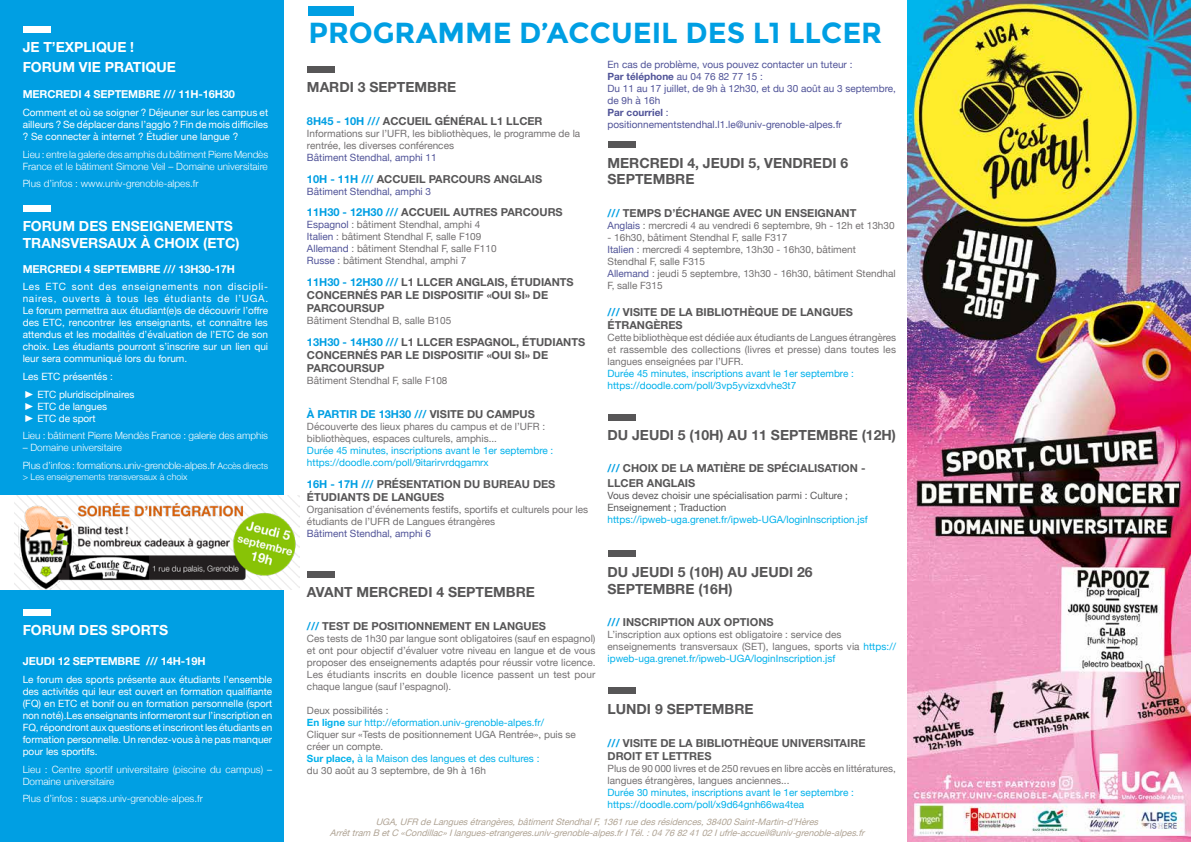
<style>
.page{position:relative;width:1191px;height:842px;background:#fff}
.page>*{position:absolute;margin:0;border:0;box-sizing:border-box;transform-origin:0 0}
.t1{font:700 29px "Montserrat";color:#009fe3}
.t2{font:700 14px/16.8px "Helvetica Neue";color:#575657}
.t3{font:700 14px/19.6px "Helvetica Neue";color:#fff}
.t4{font:700 11px/13.2px "Helvetica Neue";color:#575657}
.t5{font:700 11px "Helvetica Neue";letter-spacing:-.01em;color:#fff}
.t6{font:700 11px "Helvetica Neue";color:#009fe3}
.t7{font:10px/12px "Helvetica Neue";color:#737071}
.t8{font:10px/12px "Helvetica Neue";color:#fff;text-align:justify}
.t9{font:300 10px/12px "Helvetica Neue";color:#fff}
.t10{font:10px/12px "Helvetica Neue";color:#00b1eb}
.t11{font:10px/12px "Helvetica Neue";color:#505398}
.t12{font:10px/12px "Helvetica Neue";color:#575657}
.t13{font:italic 9px/10.8px "Helvetica Neue";color:#b0a495;text-align:center}
.t14{font:300 9px "Helvetica Neue";color:#fff}
.s1{font-size:9px}
.s2{color:#009fe3}
.s3{color:#505398}
.s4{color:#575657}
.s5{font-weight:700;color:#00b1eb}
.s6{color:#00b1eb}
.s7{font-weight:700}
</style>
<div class="page">
<img style="left:907px;top:0;width:283px;height:842px">
<div style="left:0;top:0;width:284px;height:842px;background:#009fe3"></div>
<div style="left:607px;top:142px;width:28px;height:6px;background:#575657"></div>
<div style="left:607px;top:414px;width:28px;height:6px;background:#575657"></div>
<div style="left:607px;top:551px;width:28px;height:6px;background:#575657"></div>
<div style="left:607px;top:688px;width:28px;height:6px;background:#575657"></div>
<div style="left:307px;top:66px;width:28px;height:6px;background:#575657"></div>
<div style="left:307px;top:571px;width:28px;height:6px;background:#575657"></div>
<div style="left:23px;top:26px;width:28px;height:7px;background:#fff"></div>
<div style="left:23px;top:205px;width:28px;height:6px;background:#fff"></div>
<div style="left:23px;top:609px;width:28px;height:6px;background:#fff"></div>
<div style="left:308px;top:6px;width:46px;height:10px;background:#009fe3"></div>
<div style="left:0;top:495px;width:299px;height:94px;background:#fff"></div>
<img style="left:14px;top:495px;width:285px;height:94px">
<h2 class="t3" style="left:23px;top:37px;width:155px">JE T’EXPLIQUE !<br>FORUM VIE PRATIQUE</h2>
<p class="t5" style="left:23px;top:88px;width:214px">MERCREDI 4 SEPTEMBRE /// 11H-16H30</p>
<p class="t8" style="left:23px;top:107px;width:247px">Comment et où se soigner ? Déjeuner sur les campus et ailleurs ? Se déplacer dans l’agglo ? Fin de mois difficiles ? Se connecter à internet ? Étudier une langue ?</p>
<p class="t9" style="left:23px;top:147px;width:247px">Lieu : entre la galerie des amphis du bâtiment Pierre Mendès<br>France et le bâtiment Simone Veil – Domaine universitaire</p>
<p class="t9" style="left:23px;top:177px;width:177px">Plus d’infos : www.univ-grenoble-alpes.fr</p>
<h2 class="t3" style="left:23px;top:217px;width:218px;line-height:16.8px">FORUM DES ENSEIGNEMENTS<br>TRANSVERSAUX À CHOIX (ETC)</h2>
<p class="t5" style="left:23px;top:262px;width:214px">MERCREDI 4 SEPTEMBRE /// 13H30-17H</p>
<p class="t8" style="left:23px;top:281px;width:247px">Les ETC sont des enseignements non discipli&shy;naires, ouverts à tous les étudiants de l’UGA.<br>Le forum permettra aux étudiant(e)s de découvrir l’offre des ETC, rencontrer les enseignants, et connaître les attendus et les modalités d’évaluation de l’ETC de son choix. Les étudiants pourront s’inscrire sur un lien qui leur sera communiqué lors du forum.</p>
<p class="t8" style="left:38px;top:368px;width:98px;line-height:17.7px;text-indent:-15px">Les ETC présentés :<br>ETC pluridisciplinaires</p>
<p class="t8" style="left:38px;top:401px;width:71px">ETC de langues<br>ETC de sport</p>
<p class="t9" style="left:23px;top:429px;width:247px">Lieu : bâtiment Pierre Mendès France : galerie des amphis</p>
<p class="t9" style="left:23px;top:438px;width:247px;line-height:17.7px">– Domaine universitaire<br>Plus d’infos : formations.univ-grenoble-alpes.fr <span class="s1">Accès directs</span></p>
<p class="t14" style="left:23px;top:469px;width:166px">&gt; Les enseignements transversaux à choix</p>
<h2 class="t3" style="left:23px;top:620px;width:147px">FORUM DES SPORTS</h2>
<p class="t5" style="left:23px;top:655px;width:184px">JEUDI 12 SEPTEMBRE /// 14H-19H</p>
<p class="t8" style="left:23px;top:674px;width:251px">Le forum des sports présente aux étudiants l’ensemble des activités qui leur est ouvert en formation qualifiante (FQ) en ETC et bonif ou en formation personnelle (sport non noté).Les enseignants informeront sur l’inscription en FQ, répondront aux questions et inscriront les étudiants en formation personnelle. Un rendez-vous à ne pas manquer pour les sportifs.</p>
<p class="t9" style="left:23px;top:762px;width:251px">Lieu : Centre sportif universitaire (piscine du campus) –<br>Domaine universitaire</p>
<p class="t9" style="left:23px;top:792px;width:182px">Plus d’infos : suaps.univ-grenoble-alpes.fr</p>
<h1 class="t1" style="left:308px;top:16px;width:575px">PROGRAMME D’ACCUEIL DES L1 LLCER</h1>
<h2 class="t2" style="left:307px;top:78px;width:151px">MARDI 3 SEPTEMBRE</h2>
<p class="t4" style="left:307px;top:114px;width:237px"><span class="s2">8H45 - 10H ///</span> ACCUEIL GÉNÉRAL L1 LLCER</p>
<p class="t7" style="left:307px;top:128px;width:275px">Informations sur l’UFR, les bibliothèques, le programme de la rentrée, les diverses conférences</p>
<p class="t11" style="left:307px;top:152px;width:131px">Bâtiment Stendhal, amphi 11</p>
<p class="t4" style="left:307px;top:172px;width:237px"><span class="s2">10H - 11H ///</span> ACCUEIL PARCOURS ANGLAIS</p>
<p class="t11" style="left:307px;top:186px;width:126px">Bâtiment Stendhal, amphi 3</p>
<p class="t4" style="left:307px;top:205px;width:257px"><span class="s2">11H30 - 12H30 ///</span> ACCUEIL AUTRES PARCOURS</p>
<p class="t7" style="left:307px;top:219px;width:191px"><span class="s3">Espagnol</span> : bâtiment Stendhal, amphi 4<br><span class="s3">Italien</span> : bâtiment Stendhal F, salle F109<br><span class="s3">Allemand</span> : bâtiment Stendhal F, salle F110<br><span class="s3">Russe</span> : bâtiment Stendhal, amphi 7</p>
<p class="t4" style="left:307px;top:275px;width:268px"><span class="s2">11H30 - 12H30 ///</span> L1 LLCER ANGLAIS, ÉTUDIANTS<br>CONCERNÉS PAR LE DISPOSITIF «OUI SI» DE<br>PARCOURSUP</p>
<p class="t7" style="left:307px;top:315px;width:146px">Bâtiment Stendhal B, salle B105</p>
<p class="t4" style="left:307px;top:335px;width:280px"><span class="s2">13H30 - 14H30 ///</span> L1 LLCER ESPAGNOL, ÉTUDIANTS<br>CONCERNÉS PAR LE DISPOSITIF «OUI SI» DE<br>PARCOURSUP</p>
<p class="t7" style="left:307px;top:375px;width:142px">Bâtiment Stendhal F, salle F108</p>
<p class="t6" style="left:307px;top:407px;width:229px">À PARTIR DE 13H30 /// <span class="s4">VISITE DU CAMPUS</span></p>
<p class="t7" style="left:307px;top:421px;width:240px">Découverte des lieux phares du campus et de l’UFR : bibliothèques, espaces culturels, amphis...</p>
<p class="t10" style="left:307px;top:445px;width:248px">Durée 45 minutes, inscriptions avant le 1er septembre : https://doodle.com/poll/9itarirvrdqgamrx</p>
<p class="t4" style="left:307px;top:477px;width:250px"><span class="s2">16H - 17H ///</span> PRÉSENTATION DU BUREAU DES<br>ÉTUDIANTS DE LANGUES</p>
<p class="t7" style="left:307px;top:504px;width:283px">Organisation d’événements festifs, sportifs et culturels pour les étudiants de l’UFR de Langues étrangères</p>
<p class="t11" style="left:307px;top:528px;width:126px">Bâtiment Stendhal, amphi 6</p>
<h2 class="t2" style="left:307px;top:583px;width:229px">AVANT MERCREDI 4 SEPTEMBRE</h2>
<p class="t4" style="left:307px;top:619px;width:240px"><span class="s2">///</span> TEST DE POSITIONNEMENT EN LANGUES</p>
<p class="t7" style="left:307px;top:633px;width:290px;text-align:justify">Ces tests de 1h30 par langue sont obligatoires (sauf en espagnol) et ont pour objectif d’évaluer votre niveau en langue et de vous proposer des enseignements adaptés pour réussir votre licence.<br>Les étudiants inscrits en double licence passent un test pour chaque langue (sauf l’espagnol).</p>
<p class="t7" style="left:307px;top:705px;width:270px">Deux possibilités :<br><span class="s5">En ligne</span> <span class="s6">sur http://eformation.univ-grenoble-alpes.fr/ </span>Cliquer sur «Tests de positionnement UGA Rentrée», puis se créer un compte.<br><span class="s5">Sur place,</span> <span class="s6">à la Maison des langues et des cultures :<br></span>du 30 août au 3 septembre, de 9h à 16h</p>
<p class="t11" style="left:607px;top:59px;width:290px">En cas de problème, vous pouvez contacter un tuteur :<br><span class="s7">Par téléphone</span> au 04 76 82 77 15 :<br>Du 11 au 17 juillet, de 9h à 12h30, et du 30 août au 3 septembre, de 9h à 16h<br><span class="s7">Par courriel</span> : positionnementstendhal.l1.le@univ-grenoble-alpes.fr</p>
<h2 class="t2" style="left:607px;top:154px;width:242px">MERCREDI 4, JEUDI 5, VENDREDI 6<br>SEPTEMBRE</h2>
<p class="t4" style="left:607px;top:206px;width:250px"><span class="s2">///</span> TEMPS D’ÉCHANGE AVEC UN ENSEIGNANT</p>
<p class="t7" style="left:607px;top:220px;width:288px"><span class="s3">Anglais</span> : mercredi 4 au vendredi 6 septembre, 9h - 12h et 13h30</p>
<p class="t7" style="left:607px;top:232px;width:290px">- 16h30, bâtiment Stendhal F, salle F317<br><span class="s3">Italien</span> : mercredi 4 septembre, 13h30 - 16h30, bâtiment Stendhal F, salle F315<br><span class="s3">Allemand</span> : jeudi 5 septembre, 13h30 - 16h30, bâtiment Stendhal F, salle F315</p>
<p class="t4" style="left:607px;top:305px;width:247px"><span class="s2">///</span> VISITE DE LA BIBLIOTHÈQUE DE LANGUES<br>ÉTRANGÈRES</p>
<p class="t7" style="left:607px;top:332px;width:290px;text-align:justify">Cette bibliothèque est dédiée aux étudiants de Langues étrangères et rassemble des collections (livres et presse) dans toutes les langues enseignées par l’UFR.</p>
<p class="t10" style="left:607px;top:368px;width:248px">Durée 45 minutes, inscriptions avant le 1er septembre : https://doodle.com/poll/3vp5yvizxdvhe3t7</p>
<h2 class="t2" style="left:607px;top:426px;width:290px">DU JEUDI 5 (10H) AU 11 SEPTEMBRE (12H)</h2>
<p class="t4" style="left:607px;top:461px;width:259px;line-height:14.4px"><span class="s2">///</span> CHOIX DE LA MATIÈRE DE SPÉCIALISATION -<br>LLCER ANGLAIS</p>
<p class="t12" style="left:607px;top:490px;width:242px">Vous devez choisir une spécialisation parmi : Culture ;<br>Enseignement ; Traduction</p>
<p class="t10" style="left:607px;top:514px;width:261px">https://ipweb-uga.grenet.fr/ipweb-UGA/loginInscription.jsf</p>
<h2 class="t2" style="left:607px;top:563px;width:207px">DU JEUDI 5 (10H) AU JEUDI 26<br>SEPTEMBRE (16H)</h2>
<p class="t4" style="left:607px;top:616px;width:168px"><span class="s2">///</span> INSCRIPTION AUX OPTIONS</p>
<p class="t7" style="left:607px;top:629px;width:290px">L’inscription aux options est obligatoire : service des enseignements transversaux (SET), langues, sports via <span class="s6">https:// ipweb-uga.grenet.fr/ipweb-UGA/loginInscription.jsf</span></p>
<h2 class="t2" style="left:607px;top:700px;width:147px">LUNDI 9 SEPTEMBRE</h2>
<p class="t4" style="left:607px;top:736px;width:259px"><span class="s2">///</span> VISITE DE LA BIBLIOTHÈQUE UNIVERSITAIRE<br>DROIT ET LETTRES</p>
<p class="t7" style="left:607px;top:763px;width:290px">Plus de 90 000 livres et de 250 revues en libre accès en littératures, langues étrangères, langues anciennes...</p>
<p class="t10" style="left:607px;top:787px;width:248px">Durée 30 minutes, inscriptions avant le 1er septembre : https://doodle.com/poll/x9d64gnh66wa4tea</p>
<p class="t13" style="left:330px;top:817px;width:539px">UGA,UFRdeLanguesétrangères,bâtimentStendhalF,1361ruedesrésidences,38400Saint-Martin-d’Hères<br>Arrêttram BetC«Condillac»Ilangues-etrangeres.univ-grenoble-alpes.frITél.:0476824102Iufrle-accueil@univ-grenoble-alpes.fr</p>
</div>
